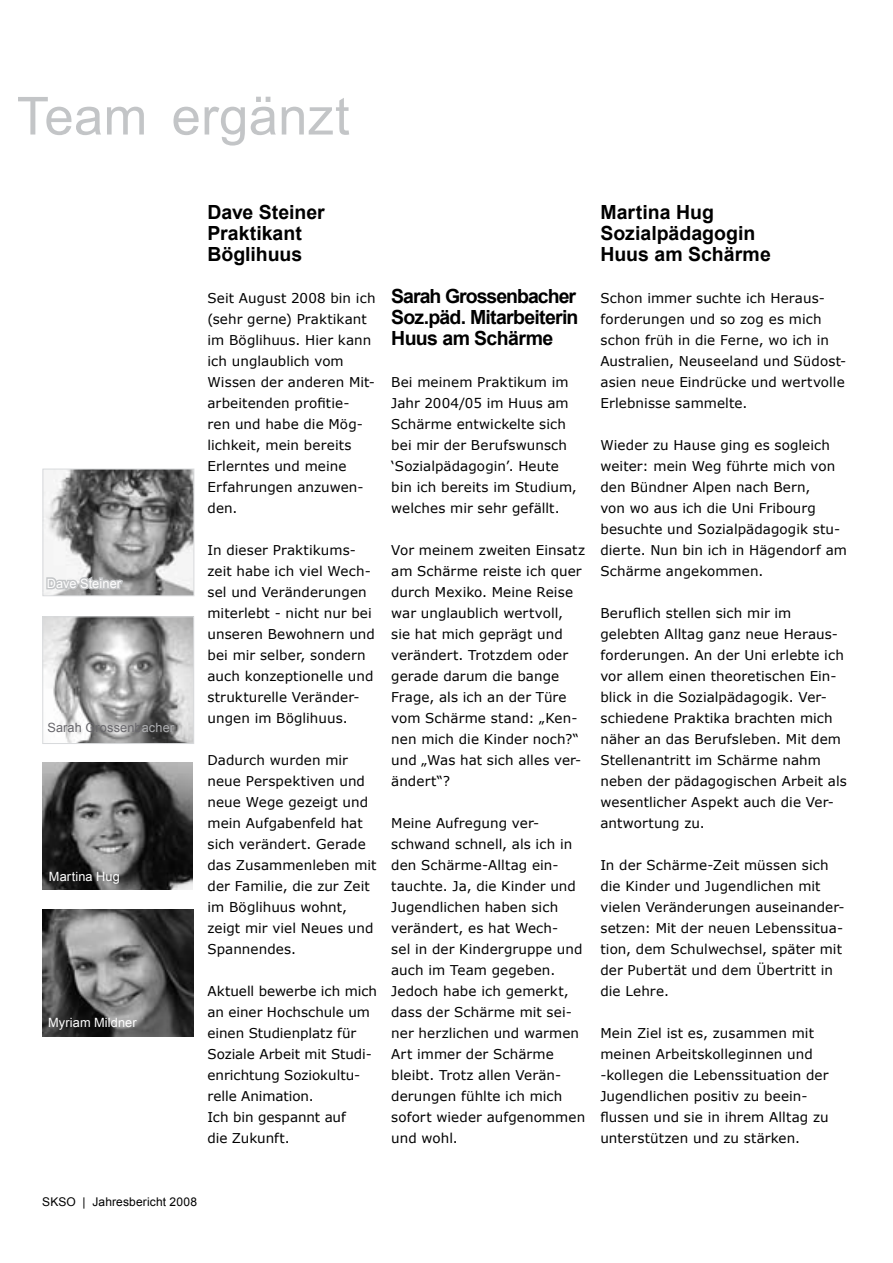
<style>
.page{position:relative;width:893px;height:1263px;background:#fff}
.page>*{position:absolute;margin:0;border:0;box-sizing:border-box;transform-origin:0 0}
.t1{font:52.5px "Arial";letter-spacing:.01em;color:#c3c5c7}
.t2{font:700 19.5px/21px "Arial";letter-spacing:-.005em;color:#000}
.t3{font:700 19.5px/21px "Arial";letter-spacing:-.04em;color:#000}
.t4{font:13.5px/21px "Verdana";letter-spacing:.005em;color:#000}
.t5{font:12.75px "Arial";letter-spacing:.01em;color:#fff}
.t6{font:12.75px "Arial";letter-spacing:.01em;color:#68676c}
.t7{font:12px "Arial";letter-spacing:.015em;color:#000}
.s1{color:#aeafb2}
</style>
<div class="page">
<img style="left:45px;top:471px;width:147px;height:123px">
<div style="left:43px;top:469px;width:151px;height:127px;border:1px solid #d8dadc"></div>
<svg style="left:45px;top:574px;width:80px;height:23px"></svg>
<img style="left:43px;top:763px;width:150px;height:127px">
<img style="left:43px;top:910px;width:151px;height:127px">
<img style="left:45px;top:619px;width:147px;height:123px">
<div style="left:43px;top:617px;width:151px;height:127px;border:1px solid #d8dadc"></div>
<h1 class="t1" style="left:17px;top:82px;width:334px">Team ergänzt</h1>
<p class="t5" style="left:47px;top:575px;width:76px">Dave Steiner</p>
<p class="t6" style="left:47px;top:719px;width:128px">Sarah Grossenb<span class="s1">acher</span></p>
<p class="t5" style="left:49px;top:868px;width:72px">Martina Hug</p>
<p class="t5" style="left:48px;top:1014px;width:90px">Myriam Mildner</p>
<h2 class="t2" style="left:207px;top:202px;width:119px">Dave Steiner<br>Praktikant<br>Böglihuus</h2>
<p class="t4" style="left:207px;top:287px;width:170px">Seit August 2008 bin ich (sehr gerne) Praktikant im Böglihuus. Hier kann ich unglaublich vom<br>Wissen der anderen Mit&shy;arbeitenden profitie&shy;ren und habe die Mög&shy;lichkeit, mein bereits<br>Erlerntes und meine<br>Erfahrungen anzuwen&shy;den.</p>
<p class="t4" style="left:207px;top:539px;width:169px">In dieser Praktikums&shy;zeit habe ich viel Wech&shy;sel und Veränderungen miterlebt - nicht nur bei unseren Bewohnern und bei mir selber, sondern auch konzeptionelle und strukturelle Veränder&shy;ungen im Böglihuus.</p>
<p class="t4" style="left:207px;top:749px;width:171px">Dadurch wurden mir neue Perspektiven und neue Wege gezeigt und mein Aufgabenfeld hat sich verändert. Gerade das Zusammenleben mit der Familie, die zur Zeit im Böglihuus wohnt, zeigt mir viel Neues und<br>Spannendes.</p>
<p class="t4" style="left:207px;top:980px;width:171px">Aktuell bewerbe ich mich an einer Hochschule um einen Studienplatz für<br>Soziale Arbeit mit Studi&shy;enrichtung Soziokultu&shy;relle Animation.<br>Ich bin gespannt auf<br>die Zukunft.</p>
<h2 class="t3" style="left:391px;top:286px;width:189px">Sarah Grossenbacher<br>Soz.päd. Mitarbeiterin<br>Huus am Schärme</h2>
<p class="t4" style="left:391px;top:371px;width:187px">Bei meinem Praktikum im<br>Jahr 2004/05 im Huus am<br>Schärme entwickelte sich bei mir der Berufswunsch ‘Sozialpädagogin’. Heute bin ich bereits im Studium, welches mir sehr gefällt.</p>
<p class="t4" style="left:391px;top:539px;width:195px">Vor meinem zweiten Einsatz am Schärme reiste ich quer durch Mexiko. Meine Reise war unglaublich wertvoll, sie hat mich geprägt und verändert. Trotzdem oder gerade darum die bange<br>Frage, als ich an der Türe vom Schärme stand: „Ken&shy;nen mich die Kinder noch?“ und „Was hat sich alles ver&shy;ändert“?</p>
<p class="t4" style="left:391px;top:812px;width:196px">Meine Aufregung ver&shy;schwand schnell, als ich in den Schärme-Alltag ein&shy;tauchte. Ja, die Kinder und<br>Jugendlichen haben sich verändert, es hat Wech-<br>sel in der Kindergruppe und auch im Team gegeben.<br>Jedoch habe ich gemerkt, dass der Schärme mit sei&shy;ner herzlichen und warmen<br>Art immer der Schärme bleibt. Trotz allen Verän&shy;derungen fühlte ich mich sofort wieder aufgenommen und wohl.</p>
<h2 class="t2" style="left:600px;top:202px;width:172px">Martina Hug<br>Sozialpädagogin<br>Huus am Schärme</h2>
<p class="t4" style="left:600px;top:287px;width:247px">Schon immer suchte ich Heraus&shy;forderungen und so zog es mich schon früh in die Ferne, wo ich in<br>Australien, Neuseeland und Südost&shy;asien neue Eindrücke und wertvolle<br>Erlebnisse sammelte.</p>
<p class="t4" style="left:600px;top:434px;width:248px">Wieder zu Hause ging es sogleich weiter: mein Weg führte mich von den Bündner Alpen nach Bern,<br>von wo aus ich die Uni Fribourg besuchte und Sozialpädagogik stu&shy;dierte. Nun bin ich in Hägendorf am<br>Schärme angekommen.</p>
<p class="t4" style="left:600px;top:602px;width:248px">Beruflich stellen sich mir im gelebten Alltag ganz neue Heraus&shy;forderungen. An der Uni erlebte ich vor allem einen theoretischen Ein&shy;blick in die Sozialpädagogik. Ver&shy;schiedene Praktika brachten mich näher an das Berufsleben. Mit dem<br>Stellenantritt im Schärme nahm neben der pädagogischen Arbeit als wesentlicher Aspekt auch die Ver&shy;antwortung zu.</p>
<p class="t4" style="left:600px;top:854px;width:246px">In der Schärme-Zeit müssen sich die Kinder und Jugendlichen mit vielen Veränderungen auseinander&shy;setzen: Mit der neuen Lebenssitua&shy;tion, dem Schulwechsel, später mit der Pubertät und dem Übertritt in die Lehre.</p>
<p class="t4" style="left:600px;top:1022px;width:230px">Mein Ziel ist es, zusammen mit meinen Arbeitskolleginnen und -kollegen die Lebenssituation der<br>Jugendlichen positiv zu beein&shy;flussen und sie in ihrem Alltag zu unterstützen und zu stärken.</p>
<p class="t7" style="left:42px;top:1193px;width:156px">SKSO | Jahresbericht 2008</p>
</div>
